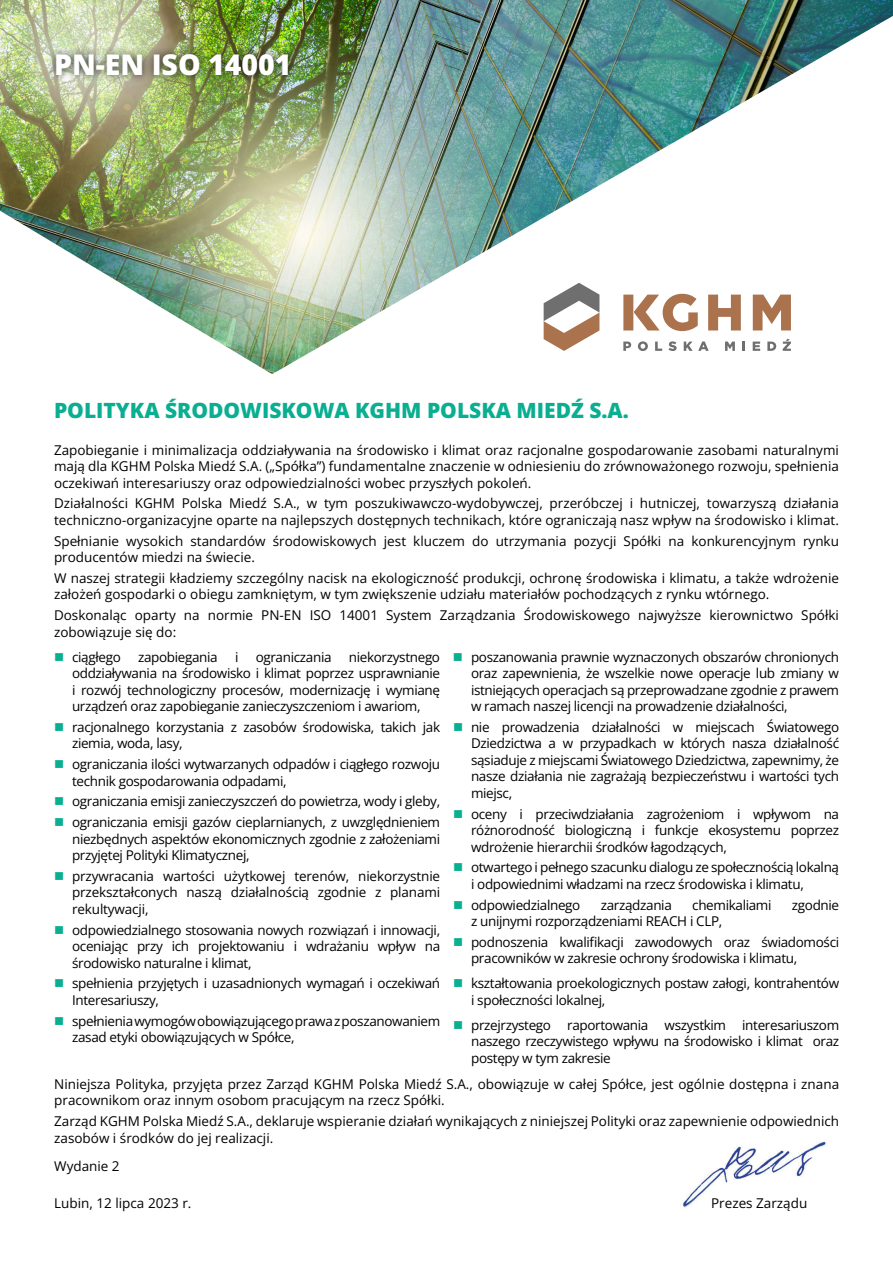
<style>
.page{position:relative;width:893px;height:1263px;background:#fff}
.page>*{position:absolute;margin:0;border:0;box-sizing:border-box;transform-origin:0 0}
.t1{font:800 28.5px "Open Sans";color:#fff}
.t2{font:800 21px "Open Sans";color:#0aae90}
.t3{font:13.5px/16.5px "Open Sans";letter-spacing:-.025em;color:#000;text-align:justify}
.t4{font:13.5px/16.5px "Open Sans";color:#000}
.s1{color:#0aae90}
</style>
<div class="page">
<img style="left:0;top:0;width:893px;height:374px">
<img style="left:680px;top:1141px;width:147px;height:67px">
<svg style="left:544px;top:283px;width:55px;height:68px"></svg>
<svg style="left:623px;top:294px;width:168px;height:37px"></svg>
<svg style="left:623px;top:342px;width:8px;height:9px"></svg>
<svg style="left:638px;top:341px;width:10px;height:10px"></svg>
<svg style="left:655px;top:342px;width:7px;height:9px"></svg>
<svg style="left:668px;top:341px;width:9px;height:10px"></svg>
<svg style="left:684px;top:341px;width:25px;height:10px"></svg>
<svg style="left:725px;top:342px;width:10px;height:9px"></svg>
<svg style="left:742px;top:342px;width:3px;height:9px"></svg>
<svg style="left:753px;top:342px;width:7px;height:9px"></svg>
<svg style="left:767px;top:342px;width:9px;height:9px"></svg>
<svg style="left:783px;top:339px;width:8px;height:12px"></svg>
<div style="left:47px;top:45px;width:250px;height:39px;background:#000;opacity:.75"></div>
<h1 class="t1" style="left:54px;top:45px;width:239px">PN-EN ISO 14001</h1>
<h2 class="t2" style="left:54px;top:396px;width:576px">POLITYKA ŚRODOWISKOWA KGHM POLSKA MIEDŹ S.A.</h2>
<p class="t3" style="left:54px;top:441px;width:786px">Zapobieganie i minimalizacja oddziaływania na środowisko i klimat oraz racjonalne gospodarowanie zasobami naturalnymi mają dla KGHM Polska Miedź S.A. („Spółka”) fundamentalne znaczenie w odniesieniu do zrównoważonego rozwoju, spełnienia oczekiwań interesariuszy oraz odpowiedzialności wobec przyszłych pokoleń.</p>
<p class="t4" style="left:54px;top:495px;width:786px">Działalności KGHM Polska Miedź S.A., w tym poszukiwawczo-wydobywczej, przeróbczej i hutniczej, towarzyszą działania techniczno-organizacyjne oparte na najlepszych dostępnych technikach, które ograniczają nasz wpływ na środowisko i klimat.</p>
<p class="t4" style="left:54px;top:532px;width:786px">Spełnianie wysokich standardów środowiskowych jest kluczem do utrzymania pozycji Spółki na konkurencyjnym rynku producentów miedzi na świecie.</p>
<p class="t4" style="left:54px;top:569px;width:786px">W naszej strategii kładziemy szczególny nacisk na ekologiczność produkcji, ochronę środowiska i klimatu, a także wdrożenie założeń gospodarki o obiegu zamkniętym, w tym zwiększenie udziału materiałów pochodzących z rynku wtórnego.</p>
<p class="t4" style="left:54px;top:607px;width:786px">Doskonaląc oparty na normie PN-EN ISO 14001 System Zarządzania Środowiskowego najwyższe kierownictwo Spółki zobowiązuje się do:</p>
<p class="t3" style="left:54px;top:648px;width:68px"><span class="s1">■</span> ciągłego</p>
<p class="t3" style="left:138px;top:648px;width:81px">zapobiegania</p>
<p class="t3" style="left:235px;top:648px;width:5px">i</p>
<p class="t3" style="left:256px;top:648px;width:77px">ograniczania</p>
<p class="t3" style="left:471px;top:648px;width:370px;text-indent:-18px"><span class="s1">■</span> poszanowania prawnie wyznaczonych obszarów chronionych oraz zapewnienia, że wszelkie nowe operacje lub zmiany w istniejących operacjach są przeprowadzane zgodnie z prawem w ramach naszej licencji na prowadzenie działalności,</p>
<p class="t3" style="left:471px;top:718px;width:370px;text-indent:-18px"><span class="s1">■</span> nie prowadzenia działalności w miejscach Światowego Dziedzictwa a w przypadkach w których nasza działalność sąsiaduje z miejscami Światowego Dziedzictwa, zapewnimy, że nasze działania nie zagrażają bezpieczeństwu i wartości tych miejsc,</p>
<p class="t3" style="left:471px;top:805px;width:370px;text-indent:-18px"><span class="s1">■</span> oceny i przeciwdziałania zagrożeniom i wpływom na różnorodność biologiczną i funkcje ekosystemu poprzez wdrożenie hierarchii środków łagodzących,</p>
<p class="t3" style="left:471px;top:859px;width:370px;text-indent:-18px"><span class="s1">■</span> otwartego i pełnego szacunku dialogu ze społecznością lokalną i odpowiednimi władzami na rzecz środowiska i klimatu,</p>
<p class="t3" style="left:453px;top:896px;width:129px"><span class="s1">■</span> odpowiedzialnego</p>
<p class="t3" style="left:601px;top:896px;width:73px">zarządzania</p>
<p class="t3" style="left:692px;top:896px;width:81px">chemikaliami</p>
<p class="t3" style="left:792px;top:896px;width:49px">zgodnie</p>
<p class="t3" style="left:471px;top:912px;width:253px">z unijnymi rozporządzeniami REACH i CLP,</p>
<p class="t3" style="left:471px;top:933px;width:370px;text-indent:-18px"><span class="s1">■</span> podnoszenia kwalifikacji zawodowych oraz świadomości pracowników w zakresie ochrony środowiska i klimatu,</p>
<p class="t3" style="left:471px;top:975px;width:370px;text-indent:-18px"><span class="s1">■</span> kształtowania proekologicznych postaw załogi, kontrahentów i społeczności lokalnej,</p>
<p class="t3" style="left:471px;top:1016px;width:370px;text-indent:-18px"><span class="s1">■</span> przejrzystego raportowania wszystkim interesariuszom naszego rzeczywistego wpływu na środowisko i klimat oraz postępy w tym zakresie</p>
<p class="t4" style="left:54px;top:1075px;width:786px">Niniejsza Polityka, przyjęta przez Zarząd KGHM Polska Miedź S.A., obowiązuje w całej Spółce, jest ogólnie dostępna i znana pracownikom oraz innym osobom pracującym na rzecz Spółki.</p>
<p class="t4" style="left:54px;top:1113px;width:786px">Zarząd KGHM Polska Miedź S.A., deklaruje wspieranie działań wynikających z niniejszej Polityki oraz zapewnienie odpowiednich zasobów i środków do jej realizacji.</p>
<p class="t4" style="left:54px;top:1157px;width:67px">Wydanie 2</p>
<p class="t4" style="left:54px;top:1195px;width:139px">Lubin, 12 lipca 2023 r.</p>
<p class="t4" style="left:711px;top:1195px;width:98px">Prezes Zarządu</p>
<p class="t3" style="left:72px;top:648px;width:370px;text-indent:277px">niekorzystnego oddziaływania na środowisko i klimat poprzez usprawnianie i rozwój technologiczny procesów, modernizację i wymianę urządzeń oraz zapobieganie zanieczyszczeniom i awariom,</p>
<p class="t3" style="left:72px;top:718px;width:370px;text-indent:-18px"><span class="s1">■</span> racjonalnego korzystania z zasobów środowiska, takich jak ziemia, woda, lasy,</p>
<p class="t3" style="left:72px;top:756px;width:370px;text-indent:-18px"><span class="s1">■</span> ograniczania ilości wytwarzanych odpadów i ciągłego rozwoju technik gospodarowania odpadami,</p>
<p class="t3" style="left:54px;top:793px;width:388px"><span class="s1">■</span> ograniczania emisji zanieczyszczeń do powietrza, wody i gleby,</p>
<p class="t3" style="left:72px;top:814px;width:370px;text-indent:-18px"><span class="s1">■</span> ograniczania emisji gazów cieplarnianych, z uwzględnieniem niezbędnych aspektów ekonomicznych zgodnie z założeniami przyjętej Polityki Klimatycznej,</p>
<p class="t3" style="left:72px;top:867px;width:370px;text-indent:-18px"><span class="s1">■</span> przywracania wartości użytkowej terenów, niekorzystnie przekształconych naszą działalnością zgodnie z planami rekultywacji,</p>
<p class="t3" style="left:72px;top:921px;width:370px;text-indent:-18px"><span class="s1">■</span> odpowiedzialnego stosowania nowych rozwiązań i innowacji, oceniając przy ich projektowaniu i wdrażaniu wpływ na środowisko naturalne i klimat,</p>
<p class="t3" style="left:72px;top:975px;width:370px;text-indent:-18px"><span class="s1">■</span> spełnienia przyjętych i uzasadnionych wymagań i oczekiwań<br>Interesariuszy,</p>
<p class="t3" style="left:72px;top:1012px;width:370px;text-indent:-18px"><span class="s1">■</span> spełnienia wymogów obowiązującego prawa z poszanowaniem zasad etyki obowiązujących w Spółce,</p>
</div>
